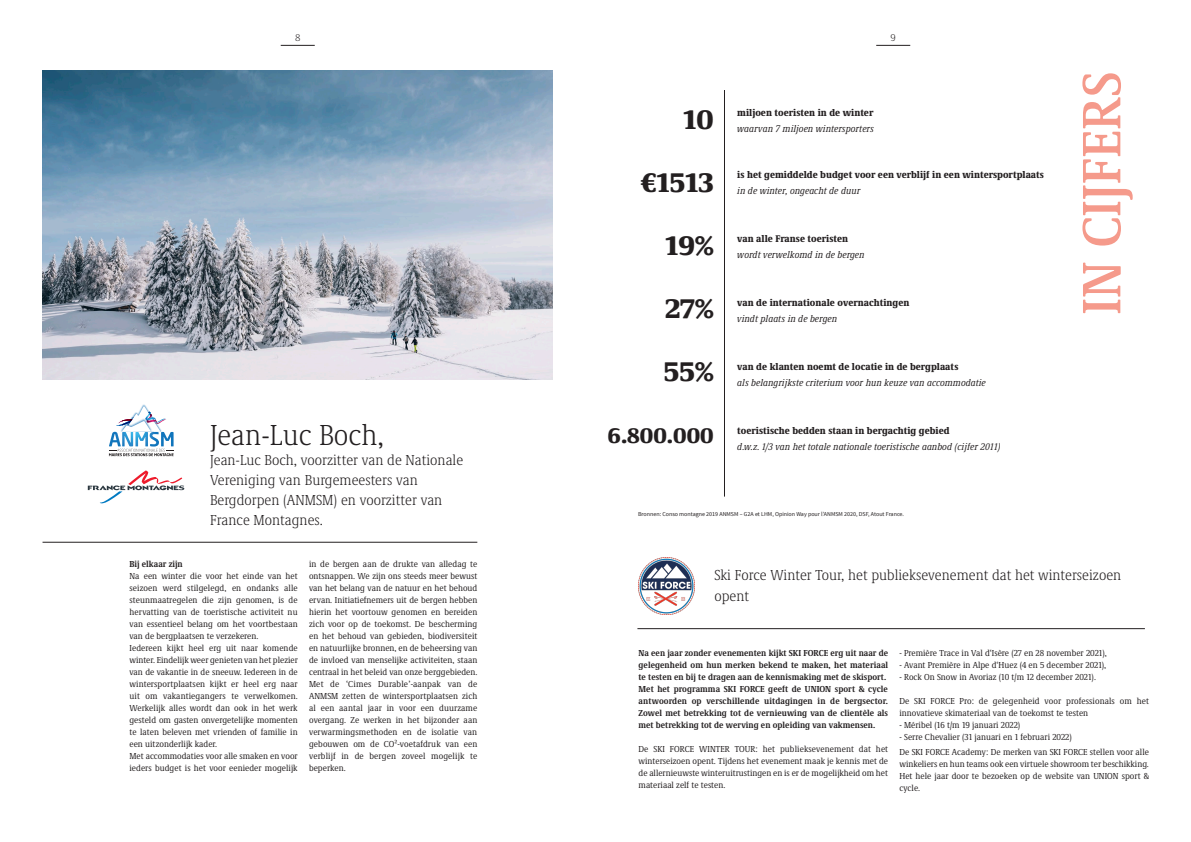
<style>
.page{position:relative;width:1191px;height:842px;background:#fff}
.page>*{position:absolute;margin:0;border:0;box-sizing:border-box;transform-origin:0 0}
.TOC___Title_Text{font:500 condensed 56px "Demos Next Pro";color:#f59a8b}
.Headline{font:300 condensed 30px "Demos Next Pro";color:#231f20}
.TOC___Page_Number{font:900 28px "Demos Next Pro";color:#231f20}
.TOC___Page_Number-2{font:900 22px "Demos Next Pro";color:#231f20}
.Headline-2{font:300 condensed 15px/20px "Demos Next Pro";color:#231f20}
.TOC___Body_Text{font:italic condensed 10px/16px "Demos Next Pro";color:#231f20}
.TOC___Body_Text-2{font:900 condensed 10px "Demos Next Pro";color:#231f20}
.t1{font:300 10px "Demos Next Pro";color:#231f20}
.Body_Text{font:condensed 9px/12px "Demos Next Pro";color:#231f20;text-align:justify}
.Body_Text-2{font:700 condensed 9px/12px "Demos Next Pro";color:#231f20;text-align:justify}
.Body_Text_-_Justifie{font:6px "Source Sans Pro";color:#231f20}
.s1{font-weight:900;font-style:normal}
</style>
<div class="page">
<hr style="left:876px;top:45px;width:34px;height:1px;background:#231f20">
<hr style="left:281px;top:45px;width:34px;height:1px;background:#231f20">
<hr style="left:724px;top:90px;width:1px;height:407px;background:#231f20">
<img style="left:43px;top:71px;width:510px;height:309px">
<hr style="left:43px;top:542px;width:434px;height:1px;background:#231f20">
<svg style="left:109px;top:406px;width:65px;height:50px"></svg>
<svg style="left:88px;top:470px;width:96px;height:34px"></svg>
<img style="left:638px;top:558px;width:57px;height:56px">
<hr style="left:637px;top:628px;width:507px;height:1px;background:#231f20">
<p class="t1" style="left:295px;top:32px;width:7px">8</p>
<p class="t1" style="left:890px;top:32px;width:7px">9</p>
<p class="Headline" style="left:210px;top:415px;width:175px">Jean-Luc Boch,</p>
<p class="Headline-2" style="left:210px;top:449px;width:255px">Jean-Luc Boch, voorzitter van de Nationale Vereniging van Burgemeesters van Bergdorpen (ANMSM) en voorzitter van France Montagnes.</p>
<p class="TOC___Page_Number" style="left:683px;top:99px;width:32px">10</p>
<p class="TOC___Body_Text-2" style="left:737px;top:105px;width:138px">miljoen toeristen in de winter</p>
<p class="TOC___Body_Text" style="left:737px;top:120px;width:138px">waarvan 7 miljoen wintersporters</p>
<p class="TOC___Page_Number" style="left:640px;top:162px;width:75px">€1513</p>
<p class="TOC___Page_Number" style="left:665px;top:225px;width:50px">19%</p>
<p class="TOC___Page_Number" style="left:665px;top:288px;width:50px">27%</p>
<p class="TOC___Page_Number" style="left:664px;top:351px;width:51px">55%</p>
<p class="TOC___Page_Number-2" style="left:608px;top:419px;width:107px">6.800.000</p>
<p class="TOC___Body_Text-2" style="left:737px;top:168px;width:308px">is het gemiddelde budget voor een verblijf in een wintersportplaats</p>
<p class="TOC___Body_Text" style="left:737px;top:182px;width:124px">in de winter, ongeacht de duur</p>
<p class="TOC___Body_Text-2" style="left:737px;top:232px;width:112px">van alle Franse toeristen</p>
<p class="TOC___Body_Text" style="left:737px;top:246px;width:129px">wordt verwelkomd in de bergen</p>
<p class="TOC___Body_Text-2" style="left:737px;top:296px;width:174px">van de internationale overnachtingen</p>
<p class="TOC___Body_Text" style="left:737px;top:310px;width:101px">vindt plaats in de bergen</p>
<p class="TOC___Body_Text" style="left:737px;top:358px;width:250px"><span class="s1">van de klanten noemt de locatie in de bergplaats<br></span>als belangrijkste criterium voor hun keuze van accommodatie</p>
<p class="TOC___Body_Text-2" style="left:737px;top:424px;width:214px">toeristische bedden staan in bergachtig gebied</p>
<p class="TOC___Body_Text" style="left:737px;top:438px;width:265px">d.w.z. 1/3 van het totale nationale toeristische aanbod (cijfer 2011)</p>
<p class="Body_Text_-_Justifie" style="left:638px;top:510px;width:267px">Bronnen: Conso montagne 2019 ANMSM – G2A et LHM, Opinion Way pour l’ANMSM 2020, DSF, Atout France.</p>
<p class="TOC___Title_Text" style="left:1063px;top:315px;width:244px;rotate:-90deg">IN CIJFERS</p>
<p class="Body_Text-2" style="left:129px;top:557px;width:55px">Bij elkaar zijn</p>
<p class="Body_Text" style="left:129px;top:570px;width:170px">Na een winter die voor het einde van het seizoen werd stilgelegd, en ondanks alle steunmaatregelen die zijn genomen, is de hervatting van de toeristische activiteit nu van essentieel belang om het voortbestaan van de bergplaatsen te verzekeren.</p>
<p class="Body_Text" style="left:129px;top:642px;width:170px">Iedereen kijkt heel erg uit naar komende winter. Eindelijk weer genieten van het plezier van de vakantie in de sneeuw. Iedereen in de wintersportplaatsen kijkt er heel erg naar uit om vakantiegangers te verwelkomen.<br>Werkelijk alles wordt dan ook in het werk gesteld om gasten onvergetelijke momenten te laten beleven met vrienden of familie in een uitzonderlijk kader.</p>
<p class="Body_Text" style="left:129px;top:750px;width:170px">Met accommodaties voor alle smaken en voor ieders budget is het voor eenieder mogelijk</p>
<p class="Body_Text" style="left:309px;top:558px;width:170px">in de bergen aan de drukte van alledag te ontsnappen. We zijn ons steeds meer bewust van het belang van de natuur en het behoud ervan. Initiatiefnemers uit de bergen hebben hierin het voortouw genomen en bereiden zich voor op de toekomst. De bescherming en het behoud van gebieden, biodiversiteit en natuurlijke bronnen, en de beheersing van de invloed van menselijke activiteiten, staan centraal in het beleid van onze berggebieden.<br>Met de ‘Cimes Durable’-aanpak van de ANMSM zetten de wintersportplaatsen zich al een aantal jaar in voor een duurzame overgang. Ze werken in het bijzonder aan verwarmingsmethoden en de isolatie van gebouwen om de CO²-voetafdruk van een verblijf in de bergen zoveel mogelijk te beperken.</p>
<p class="Headline-2" style="left:714px;top:564px;width:408px;line-height:21px">Ski Force Winter Tour, het publieksevenement dat het winterseizoen opent</p>
<p class="Body_Text-2" style="left:638px;top:646px;width:251px">Na een jaar zonder evenementen kijkt SKI FORCE erg uit naar de gelegenheid om hun merken bekend te maken, het materiaal te testen en bij te dragen aan de kennismaking met de skisport.</p>
<p class="Body_Text-2" style="left:638px;top:682px;width:251px">Met het programma SKI FORCE geeft de UNION sport &amp; cycle antwoorden op verschillende uitdagingen in de bergsector.<br>Zowel met betrekking tot de vernieuwing van de clientèle als met betrekking tot de werving en opleiding van vakmensen.</p>
<p class="Body_Text" style="left:638px;top:742px;width:251px">De SKI FORCE WINTER TOUR: het publieksevenement dat het winterseizoen opent. Tijdens het evenement maak je kennis met de de allernieuwste winteruitrustingen en is er de mogelijkheid om het materiaal zelf te testen.</p>
<p class="Body_Text" style="left:899px;top:646px;width:209px">- Première Trace in Val d‘Isère (27 en 28 november 2021),</p>
<p class="Body_Text" style="left:899px;top:658px;width:208px">- Avant Première in Alpe d‘Huez (4 en 5 december 2021),</p>
<p class="Body_Text" style="left:899px;top:670px;width:198px">- Rock On Snow in Avoriaz (10 t/m 12 december 2021).</p>
<p class="Body_Text" style="left:899px;top:694px;width:251px">De SKI FORCE Pro: de gelegenheid voor professionals om het innovatieve skimateriaal van de toekomst te testen</p>
<p class="Body_Text" style="left:899px;top:718px;width:122px">- Méribel (16 t/m 19 januari 2022)</p>
<p class="Body_Text" style="left:899px;top:730px;width:174px">- Serre Chevalier (31 januari en 1 februari 2022)</p>
<p class="Body_Text" style="left:899px;top:745px;width:251px">De SKI FORCE Academy: De merken van SKI FORCE stellen voor alle winkeliers en hun teams ook een virtuele showroom ter beschikking.<br>Het hele jaar door te bezoeken op de website van UNION sport &amp; cycle.</p>
</div>
